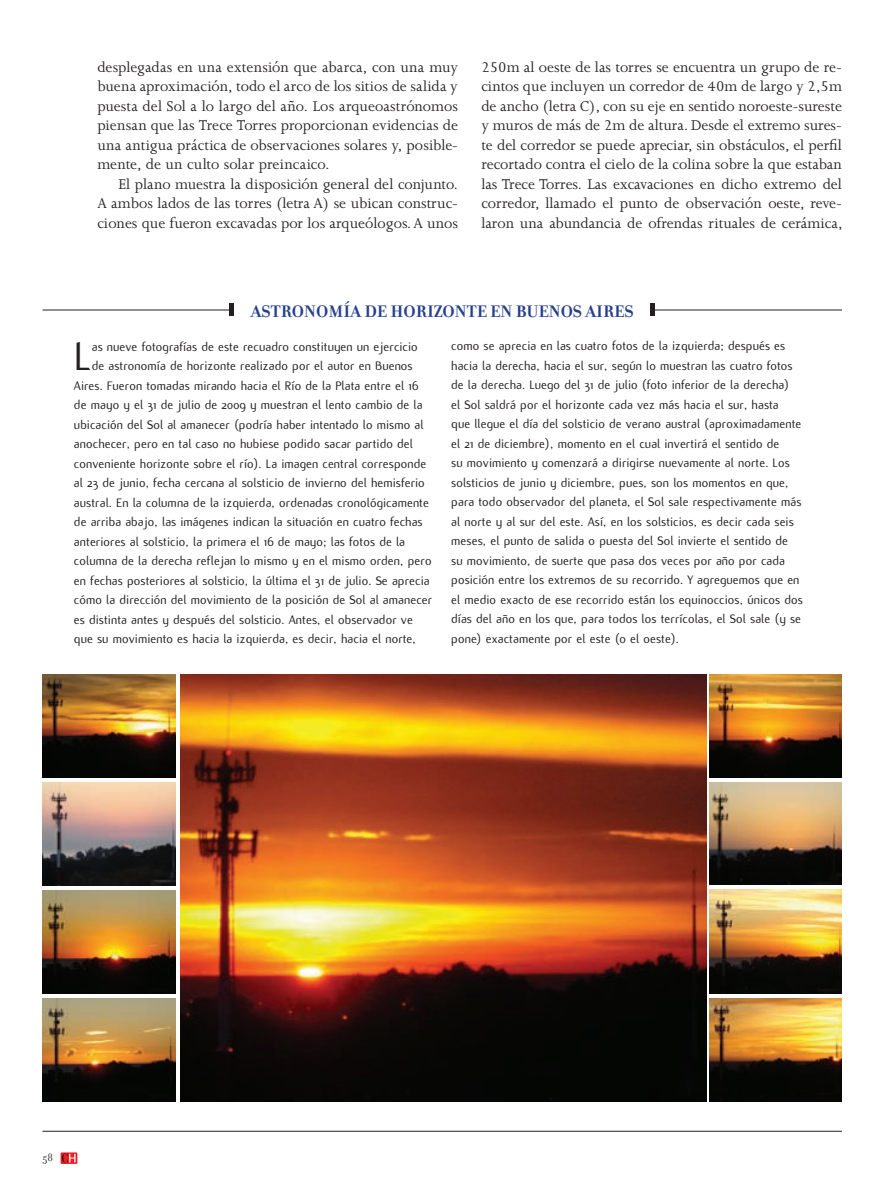
<style>
.page{position:relative;width:893px;height:1191px;background:#fff}
.page>*{position:absolute;margin:0;border:0;box-sizing:border-box;transform-origin:0 0}
.Txt_cuadros{font:43.8px "Flux";color:#231f20}
.Títulos_cuadros{font:700 18px "Filosofia";color:#253f8e}
.Txt_gral{font:16.2px/19.5px "Joanna";color:#231f20;text-align:justify}
.Txt_cuadros-2{font:13.5px/19.5px "Flux";letter-spacing:.005em;color:#231f20}
.t1{font:11.25px "Filosofia";color:#231f20}
</style>
<div class="page">
<hr style="left:653px;top:310px;width:189px;height:1px;background:#231f20">
<div style="left:650px;top:304px;width:5px;height:12px;background:#231f20"></div>
<hr style="left:43px;top:310px;width:189px;height:1px;background:#231f20">
<hr style="left:43px;top:1131px;width:799px;height:1px;background:#231f20">
<hr style="left:230px;top:304px;width:4px;height:12px;background:#231f20">
<img style="left:43px;top:674px;width:132px;height:103px">
<img style="left:43px;top:782px;width:132px;height:103px">
<img style="left:42px;top:890px;width:133px;height:103px">
<img style="left:42px;top:998px;width:133px;height:103px">
<img style="left:180px;top:674px;width:526px;height:427px">
<img style="left:709px;top:674px;width:133px;height:103px">
<img style="left:709px;top:782px;width:132px;height:103px">
<img style="left:709px;top:890px;width:133px;height:103px">
<img style="left:710px;top:998px;width:131px;height:103px">
<svg style="left:61px;top:1152px;width:16px;height:12px"></svg>
<svg style="left:62px;top:1153px;width:14px;height:9px"></svg>
<p class="Txt_gral" style="left:97px;top:57px;width:362px">desplegadas en una extensión que abarca, con una muy buena aproximación, todo el arco de los sitios de salida y puesta del Sol a lo largo del año. Los arqueoastrónomos piensan que las Trece Torres proporcionan evidencias de una antigua práctica de observaciones solares y, posible&shy;mente, de un culto solar preincaico.</p>
<p class="Txt_gral" style="left:97px;top:174px;width:362px;text-indent:21px">El plano muestra la disposición general del conjunto.<br>A ambos lados de las torres (letra A) se ubican construc&shy;ciones que fueron excavadas por los arqueólogos. A unos</p>
<p class="Txt_gral" style="left:481px;top:57px;width:363px">250m al oeste de las torres se encuentra un grupo de re&shy;cintos que incluyen un corredor de 40m de largo y 2,5m de ancho (letra C), con su eje en sentido noroeste-sureste y muros de más de 2m de altura. Desde el extremo sures&shy;te del corredor se puede apreciar, sin obstáculos, el perfil recortado contra el cielo de la colina sobre la que estaban las Trece Torres. Las excavaciones en dicho extremo del corredor, llamado el punto de observación oeste, reve&shy;laron una abundancia de ofrendas rituales de cerámica,</p>
<p class="Títulos_cuadros" style="left:251px;top:301px;width:384px">ASTRONOMÍA DE HORIZONTE EN BUENOS AIRES</p>
<p class="Txt_cuadros" style="left:74px;top:332px;width:19px">L</p>
<p class="Txt_cuadros-2" style="left:92px;top:337px;width:327px">as nueve fotografías de este recuadro constituyen un ejercicio</p>
<p class="Txt_cuadros-2" style="left:92px;top:356px;width:322px">de astronomía de horizonte realizado por el autor en Buenos</p>
<p class="Txt_cuadros-2" style="left:74px;top:376px;width:346px">Aires. Fueron tomadas mirando hacia el Río de la Plata entre el 16</p>
<p class="Txt_cuadros-2" style="left:74px;top:395px;width:350px">de mayo y el 31 de julio de 2009 y muestran el lento cambio de la</p>
<p class="Txt_cuadros-2" style="left:74px;top:415px;width:351px">ubicación del Sol al amanecer (podría haber intentado lo mismo al</p>
<p class="Txt_cuadros-2" style="left:74px;top:434px;width:340px">anochecer, pero en tal caso no hubiese podido sacar partido del</p>
<p class="Txt_cuadros-2" style="left:74px;top:454px;width:354px">conveniente horizonte sobre el río). La imagen central corresponde</p>
<p class="Txt_cuadros-2" style="left:74px;top:473px;width:352px">al 23 de junio, fecha cercana al solsticio de invierno del hemisferio</p>
<p class="Txt_cuadros-2" style="left:74px;top:492px;width:356px">austral. En la columna de la izquierda, ordenadas cronológicamente</p>
<p class="Txt_cuadros-2" style="left:74px;top:512px;width:350px">de arriba abajo, las imágenes indican la situación en cuatro fechas</p>
<p class="Txt_cuadros-2" style="left:74px;top:531px;width:333px">anteriores al solsticio, la primera el 16 de mayo; las fotos de la</p>
<p class="Txt_cuadros-2" style="left:74px;top:551px;width:359px">columna de la derecha reflejan lo mismo y en el mismo orden, pero</p>
<p class="Txt_cuadros-2" style="left:74px;top:570px;width:357px">en fechas posteriores al solsticio, la última el 31 de julio. Se aprecia</p>
<p class="Txt_cuadros-2" style="left:74px;top:590px;width:360px">cómo la dirección del movimiento de la posición de Sol al amanecer</p>
<p class="Txt_cuadros-2" style="left:74px;top:609px;width:340px">es distinta antes y después del solsticio. Antes, el observador ve</p>
<p class="Txt_cuadros-2" style="left:74px;top:629px;width:344px">que su movimiento es hacia la izquierda, es decir, hacia el norte,</p>
<p class="Txt_cuadros-2" style="left:451px;top:336px;width:353px">como se aprecia en las cuatro fotos de la izquierda; después es hacia la derecha, hacia el sur, según lo muestran las cuatro fotos de la derecha. Luego del 31 de julio (foto inferior de la derecha)<br>el Sol saldrá por el horizonte cada vez más hacia el sur, hasta<br>que llegue el día del solsticio de verano austral (aproximadamente el 21 de diciembre), momento en el cual invertirá el sentido de<br>su movimiento y comenzará a dirigirse nuevamente al norte. Los solsticios de junio y diciembre, pues, son los momentos en que, para todo observador del planeta, el Sol sale respectivamente más al norte y al sur del este. Así, en los solsticios, es decir cada seis meses, el punto de salida o puesta del Sol invierte el sentido de<br>su movimiento, de suerte que pasa dos veces por año por cada posición entre los extremos de su recorrido. Y agreguemos que en el medio exacto de ese recorrido están los equinoccios, únicos dos días del año en los que, para todos los terrícolas, el Sol sale (y se pone) exactamente por el este (o el oeste).</p>
<p class="t1" style="left:43px;top:1151px;width:12px">58</p>
</div>
